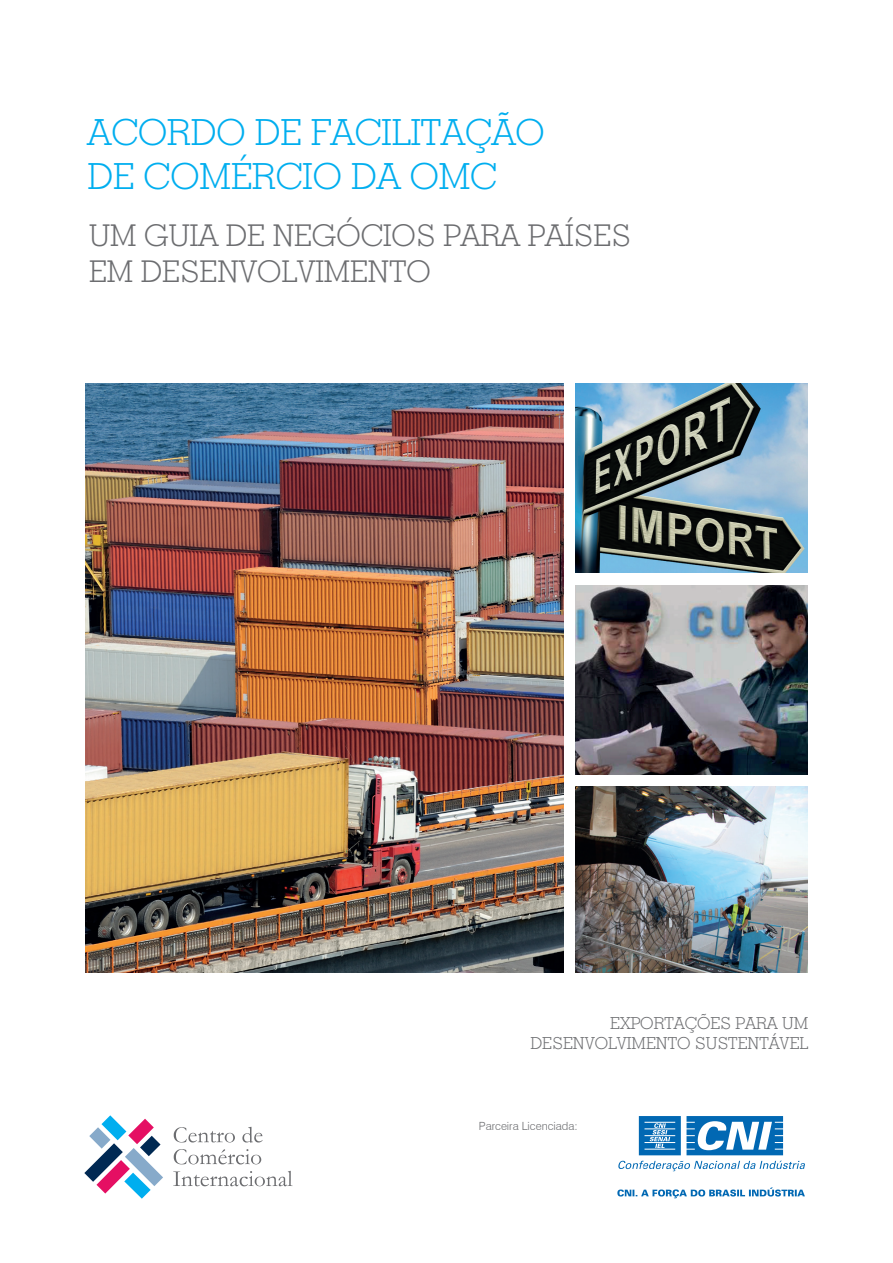
<style>
.page{position:relative;width:893px;height:1263px;background:#fff}
.page>*{position:absolute;margin:0;border:0;box-sizing:border-box;transform-origin:0 0}
.t1{font:300 36px/43.2px "Geometric Slab 703 BT";color:#00aeef}
.t2{font:300 30px/36px "Geometric Slab 703 BT";color:#6c6d70}
.t3{font:300 16.5px/19.8px "Geometric Slab 703 BT";color:#6c6d70;text-align:right}
.t4{font:300 11.25px "Swiss 721 BT";color:#6c6d70}
</style>
<div class="page">
<img style="left:85px;top:383px;width:478px;height:590px">
<img style="left:576px;top:383px;width:232px;height:189px">
<img style="left:576px;top:585px;width:232px;height:189px">
<img style="left:576px;top:786px;width:231px;height:187px">
<svg style="left:84px;top:1115px;width:79px;height:84px"></svg>
<svg style="left:174px;top:1127px;width:61px;height:15px"></svg>
<svg style="left:242px;top:1127px;width:21px;height:15px"></svg>
<svg style="left:174px;top:1149px;width:87px;height:15px"></svg>
<svg style="left:173px;top:1171px;width:119px;height:15px"></svg>
<svg style="left:639px;top:1116px;width:144px;height:39px"></svg>
<svg style="left:617px;top:1161px;width:188px;height:37px"></svg>
<p class="t1" style="left:88px;top:111px;width:459px">ACORDO DE FACILITAÇÃO<br>DE COMÉRCIO DA OMC</p>
<p class="t2" style="left:89px;top:217px;width:543px">UM GUIA DE NEGÓCIOS PARA PAÍSES<br>EM DESENVOLVIMENTO</p>
<p class="t3" style="left:530px;top:1013px;width:279px">EXPORTAÇÕES PARA UM<br>DESENVOLVIMENTO SUSTENTÁVEL</p>
<p class="t4" style="left:479px;top:1119px;width:100px">Parceira Licenciada:</p>
</div>
